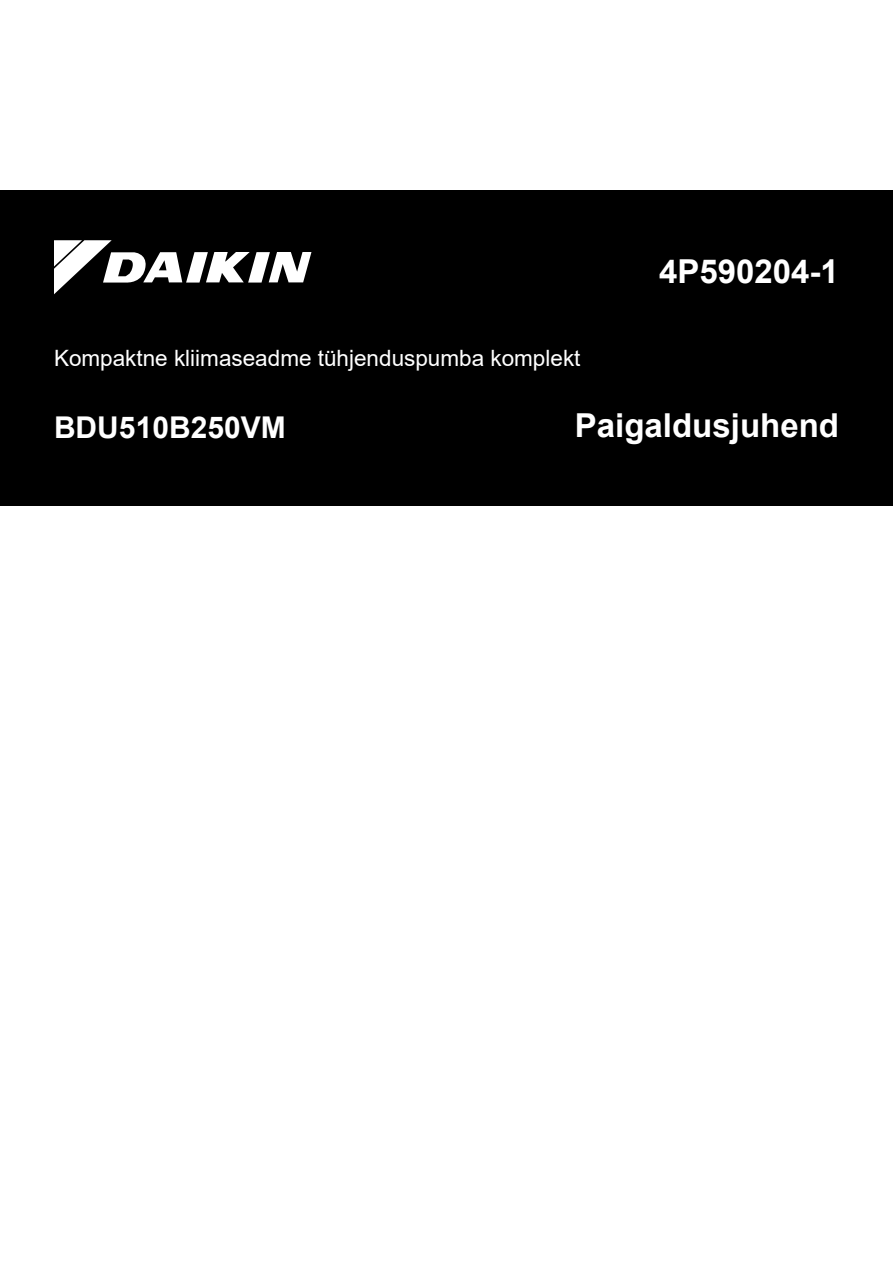
<style>
.page{position:relative;width:893px;height:1263px;background:#fff}
.page>*{position:absolute;margin:0;border:0;box-sizing:border-box;transform-origin:0 0}
.t1{font:700 33px "Arial";color:#fff}
.t2{font:700 30px "Arial";color:#fff}
.t3{font:22.5px "Arial";color:#fff}
</style>
<div class="page">
<div style="left:0;top:190px;width:893px;height:316px;background:#000"></div>
<svg style="left:54px;top:240px;width:257px;height:54px"></svg>
<p class="t3" style="left:54px;top:346px;width:528px">Kompaktne kliimaseadme tühjenduspumba komplekt</p>
<h1 class="t1" style="left:659px;top:253px;width:181px">4P590204-1</h1>
<h2 class="t2" style="left:54px;top:411px;width:233px">BDU510B250VM</h2>
<h1 class="t1" style="left:575px;top:407px;width:266px">Paigaldusjuhend</h1>
</div>
